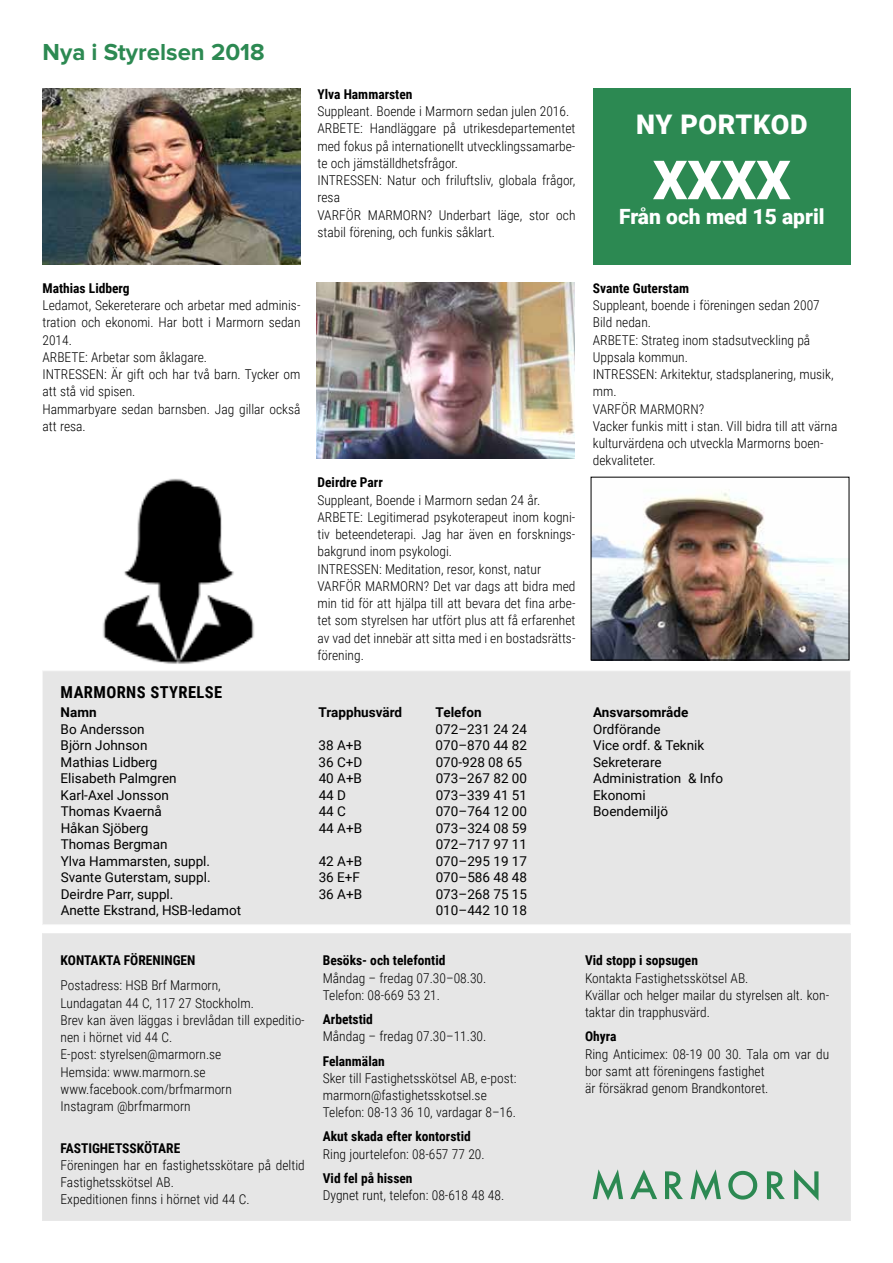
<style>
.page{position:relative;width:893px;height:1263px;background:#fff}
.page>*{position:absolute;margin:0;border:0;box-sizing:border-box;transform-origin:0 0}
.t1{font:900 54px "Roboto";color:#fff}
.t2{font:900 27px "Roboto";letter-spacing:.025em;color:#fff}
.t3{font:700 24px "Proxima Nova";color:#2c8952}
.t4{font:900 21px "Roboto";color:#fff}
.t5{font:700 16.5px "Roboto Condensed";letter-spacing:.025em;color:#000}
.t6{font:300 13.5px/17.2px "Roboto Condensed";color:#000}
.t7{font:13.5px "Roboto";color:#000}
.t8{font:700 13.5px "Roboto Condensed";color:#000}
.t9{font:700 13.5px "Roboto";color:#000}
</style>
<div class="page">
<div style="left:43px;top:934px;width:807px;height:286px;background:#e6e6e6"></div>
<svg style="left:593px;top:1169px;width:225px;height:31px"></svg>
<div style="left:43px;top:671px;width:807px;height:253px;background:#e6e6e6"></div>
<img style="left:43px;top:89px;width:257px;height:176px">
<img style="left:317px;top:283px;width:258px;height:176px">
<img style="left:103px;top:478px;width:151px;height:186px">
<img style="left:593px;top:492px;width:254px;height:166px">
<div style="left:591px;top:477px;width:258px;height:183px;border:1px solid #000"></div>
<div style="left:593px;top:89px;width:258px;height:176px;background:#2c8952"></div>
<h3 class="t3" style="left:43px;top:41px;width:224px">Nya i Styrelsen 2018</h3>
<p class="t8" style="left:43px;top:279px;width:89px">Mathias Lidberg</p>
<p class="t6" style="left:43px;top:296px;width:259px">Ledamot, Sekereterare och arbetar med adminis&shy;tration och ekonomi. Har bott i Marmorn sedan<br>2014.<br>ARBETE: Arbetar som åklagare.<br>INTRESSEN: Är gift och har två barn. Tycker om att stå vid spisen.<br>Hammarbyare sedan barnsben. Jag gillar också att resa.</p>
<p class="t8" style="left:317px;top:85px;width:97px">Ylva Hammarsten</p>
<p class="t6" style="left:317px;top:102px;width:259px">Suppleant. Boende i Marmorn sedan julen 2016.<br>ARBETE: Handläggare på utrikesdepartementet med fokus på internationellt utvecklingssamarbe&shy;te och jämställdhetsfrågor.<br>INTRESSEN: Natur och friluftsliv, globala frågor, resa<br>VARFÖR MARMORN? Underbart läge, stor och stabil förening, och funkis såklart.</p>
<p class="t8" style="left:317px;top:473px;width:67px">Deirdre Parr</p>
<p class="t6" style="left:317px;top:491px;width:259px">Suppleant, Boende i Marmorn sedan 24 år.<br>ARBETE: Legitimerad psykoterapeut inom kogni&shy;tiv beteendeterapi. Jag har även en forsknings&shy;bakgrund inom psykologi.<br>INTRESSEN: Meditation, resor, konst, natur VARFÖR MARMORN? Det var dags att bidra med min tid för att hjälpa till att bevara det fina arbe&shy;tet som styrelsen har utfört plus att få erfarenhet av vad det innebär att sitta med i en bostadsrätts&shy;förening.</p>
<h2 class="t2" style="left:636px;top:106px;width:173px">NY PORTKOD</h2>
<h1 class="t1" style="left:653px;top:142px;width:139px">XXXX</h1>
<h3 class="t4" style="left:619px;top:202px;width:207px">Från och med 15 april</h3>
<p class="t8" style="left:593px;top:279px;width:98px">Svante Guterstam</p>
<p class="t6" style="left:593px;top:296px;width:246px">Suppleant, boende i föreningen sedan 2007<br>Bild nedan.<br>ARBETE: Strateg inom stadsutveckling på<br>Uppsala kommun.<br>INTRESSEN: Arkitektur, stadsplanering, musik, mm.<br>VARFÖR MARMORN?<br>Vacker funkis mitt i stan. Vill bidra till att värna kulturvärdena och utveckla Marmorns boen&shy;dekvaliteter.</p>
<p class="t5" style="left:61px;top:680px;width:163px">MARMORNS STYRELSE</p>
<p class="t9" style="left:61px;top:703px;width:38px">Namn</p>
<p class="t9" style="left:319px;top:703px;width:85px">Trapphusvärd</p>
<p class="t9" style="left:436px;top:703px;width:47px">Telefon</p>
<p class="t9" style="left:593px;top:703px;width:97px">Ansvarsområde</p>
<p class="t7" style="left:61px;top:720px;width:86px">Bo Andersson</p>
<p class="t7" style="left:436px;top:720px;width:93px">072–231 24 24</p>
<p class="t7" style="left:593px;top:720px;width:69px">Ordförande</p>
<p class="t7" style="left:61px;top:736px;width:88px">Björn Johnson</p>
<p class="t7" style="left:319px;top:736px;width:45px">38 A+B</p>
<p class="t7" style="left:436px;top:736px;width:93px">070–870 44 82</p>
<p class="t7" style="left:593px;top:736px;width:113px">Vice ordf. &amp; Teknik</p>
<p class="t7" style="left:61px;top:753px;width:98px">Mathias Lidberg</p>
<p class="t7" style="left:319px;top:753px;width:45px">36 C+D</p>
<p class="t7" style="left:436px;top:753px;width:88px">070-928 08 65</p>
<p class="t7" style="left:593px;top:753px;width:70px">Sekreterare</p>
<p class="t7" style="left:61px;top:769px;width:117px">Elisabeth Palmgren</p>
<p class="t7" style="left:319px;top:769px;width:45px">40 A+B</p>
<p class="t7" style="left:436px;top:769px;width:93px">073–267 82 00</p>
<p class="t7" style="left:593px;top:769px;width:132px">Administration &amp; Info</p>
<p class="t7" style="left:61px;top:785px;width:110px">Karl-Axel Jonsson</p>
<p class="t7" style="left:319px;top:785px;width:29px">44 D</p>
<p class="t7" style="left:436px;top:785px;width:93px">073–339 41 51</p>
<p class="t7" style="left:593px;top:785px;width:54px">Ekonomi</p>
<p class="t7" style="left:61px;top:802px;width:103px">Thomas Kvaernå</p>
<p class="t7" style="left:319px;top:802px;width:29px">44 C</p>
<p class="t7" style="left:436px;top:802px;width:93px">070–764 12 00</p>
<p class="t7" style="left:593px;top:802px;width:76px">Boendemiljö</p>
<p class="t7" style="left:61px;top:818px;width:89px">Håkan Sjöberg</p>
<p class="t7" style="left:319px;top:818px;width:45px">44 A+B</p>
<p class="t7" style="left:436px;top:818px;width:93px">073–324 08 59</p>
<p class="t7" style="left:61px;top:835px;width:108px">Thomas Bergman</p>
<p class="t7" style="left:436px;top:835px;width:93px">072–717 97 11</p>
<p class="t7" style="left:61px;top:851px;width:151px">Ylva Hammarsten, suppl.</p>
<p class="t7" style="left:319px;top:851px;width:45px">42 A+B</p>
<p class="t7" style="left:436px;top:851px;width:93px">070–295 19 17</p>
<p class="t7" style="left:61px;top:868px;width:151px">Svante Guterstam, suppl.</p>
<p class="t7" style="left:319px;top:868px;width:43px">36 E+F</p>
<p class="t7" style="left:436px;top:868px;width:93px">070–586 48 48</p>
<p class="t7" style="left:61px;top:884px;width:114px">Deirdre Parr, suppl.</p>
<p class="t7" style="left:319px;top:884px;width:45px">36 A+B</p>
<p class="t7" style="left:436px;top:884px;width:93px">073–268 75 15</p>
<p class="t7" style="left:61px;top:901px;width:182px">Anette Ekstrand, HSB-ledamot</p>
<p class="t7" style="left:436px;top:901px;width:93px">010–442 10 18</p>
<p class="t8" style="left:61px;top:951px;width:136px">KONTAKTA FÖRENINGEN</p>
<p class="t6" style="left:61px;top:976px;width:246px">Postadress: HSB Brf Marmorn,<br>Lundagatan 44 C, 117 27 Stockholm.<br>Brev kan även läggas i brevlådan till expeditio&shy;nen i hörnet vid 44 C.<br>E-post: styrelsen@marmorn.se<br>Hemsida: www.marmorn.se www.facebook.com/brfmarmorn<br>Instagram @brfmarmorn</p>
<p class="t8" style="left:61px;top:1138px;width:121px">FASTIGHETSSKÖTARE</p>
<p class="t6" style="left:61px;top:1156px;width:246px">Föreningen har en fastighetsskötare på deltid<br>Fastighetsskötsel AB.<br>Expeditionen finns i hörnet vid 44 C.</p>
<p class="t8" style="left:323px;top:951px;width:124px">Besöks- och telefontid</p>
<p class="t6" style="left:323px;top:969px;width:165px">Måndag – fredag 07.30–08.30.<br>Telefon: 08-669 53 21.</p>
<p class="t8" style="left:323px;top:1010px;width:52px">Arbetstid</p>
<p class="t6" style="left:323px;top:1027px;width:165px">Måndag – fredag 07.30–11.30.</p>
<p class="t8" style="left:323px;top:1051px;width:63px">Felanmälan</p>
<p class="t6" style="left:323px;top:1069px;width:195px">Sker till Fastighetsskötsel AB, e-post: marmorn@fastighetsskotsel.se<br>Telefon: 08-13 36 10, vardagar 8–16.</p>
<p class="t8" style="left:323px;top:1127px;width:149px">Akut skada efter kontorstid</p>
<p class="t6" style="left:323px;top:1145px;width:163px">Ring jourtelefon: 08-657 77 20.</p>
<p class="t8" style="left:323px;top:1168px;width:91px">Vid fel på hissen</p>
<p class="t6" style="left:323px;top:1186px;width:183px">Dygnet runt, telefon: 08-618 48 48.</p>
<p class="t8" style="left:585px;top:951px;width:114px">Vid stopp i sopsugen</p>
<p class="t6" style="left:585px;top:969px;width:246px">Kontakta Fastighetsskötsel AB.<br>Kvällar och helger mailar du styrelsen alt. kon&shy;taktar din trapphusvärd.</p>
<p class="t8" style="left:585px;top:1027px;width:33px">Ohyra</p>
<p class="t6" style="left:585px;top:1045px;width:246px">Ring Anticimex: 08-19 00 30. Tala om var du bor samt att föreningens fastighet<br>är försäkrad genom Brandkontoret.</p>
</div>
